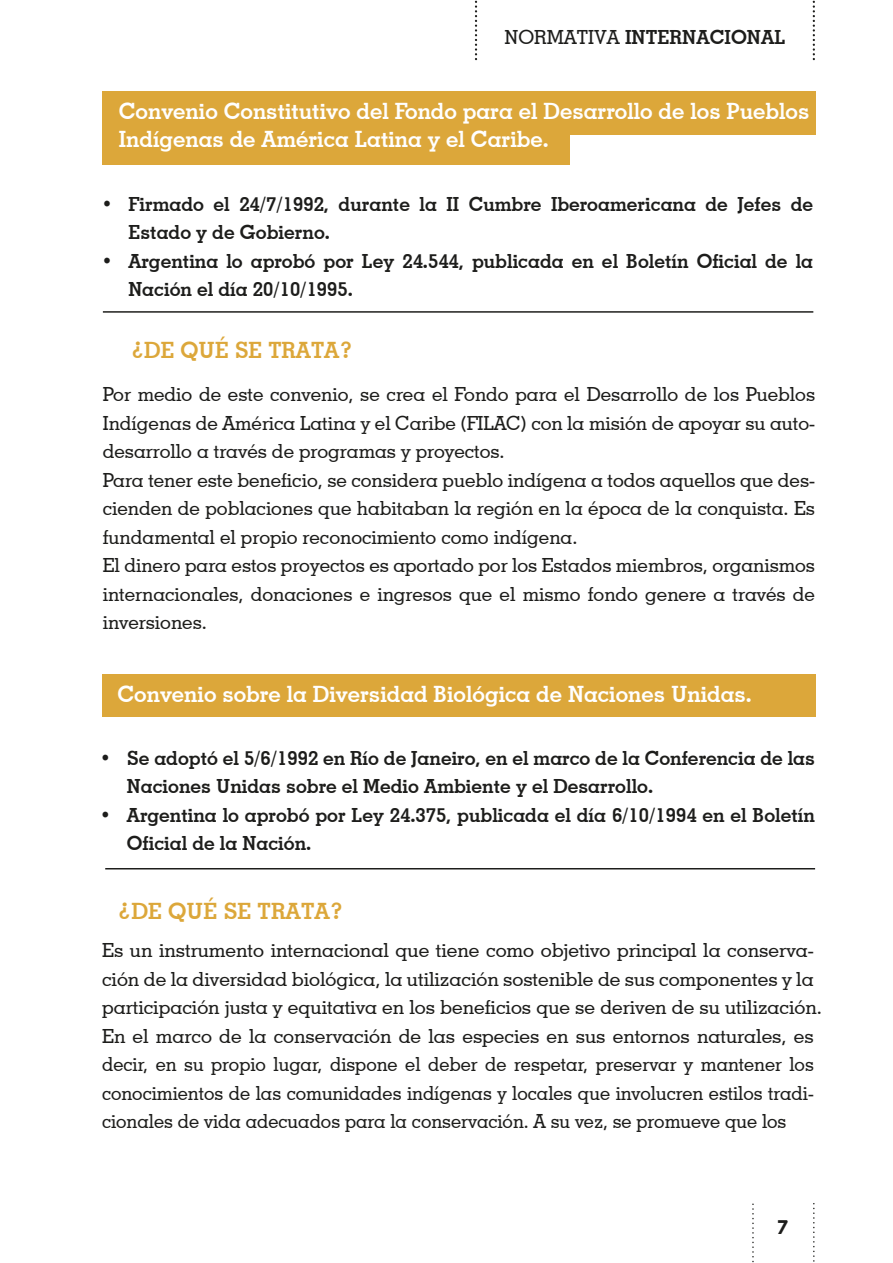
<style>
.page{position:relative;width:893px;height:1263px;background:#fff}
.page>*{position:absolute;margin:0;border:0;box-sizing:border-box;transform-origin:0 0}
.t1{font:700 22.5px/28.5px "Geometric Slab 703 BT";color:#fff}
.t2{font:700 22.5px "Geometric Slab 703 BT";color:#dca73a}
.t3{font:500 19.5px/28.5px "Geometric Slab 703 BT";color:#1d1d1b}
.t4{font:700 19.5px/28.5px "Geometric Slab 703 BT";color:#1d1d1b}
.t5{font:19.5px "Uni Sans Bold";color:#1d1d1b}
.s1{font-weight:500}
</style>
<div class="page">
<svg style="left:813px;top:1203px;width:2px;height:59px"></svg>
<svg style="left:752px;top:1204px;width:2px;height:59px"></svg>
<hr style="left:103px;top:311px;width:710px;height:2px;background:#1d1d1b">
<hr style="left:105px;top:868px;width:710px;height:1px;background:#1d1d1b">
<svg style="left:813px;top:0;width:2px;height:59px"></svg>
<svg style="left:475px;top:0;width:2px;height:59px"></svg>
<div style="left:102px;top:675px;width:714px;height:42px;background:#dca73a"></div>
<div style="left:102px;top:123px;width:467px;height:42px;background:#dca73a"></div>
<div style="left:102px;top:91px;width:714px;height:42px;background:#dca73a"></div>
<div style="left:102px;top:674px;width:714px;height:42px;background:#dca73a"></div>
<p class="t4" style="left:504px;top:23px;width:282px"><span class="s1">NORMATIVA</span> INTERNACIONAL</p>
<p class="t1" style="left:119px;top:98px;width:692px">Convenio Constitutivo del Fondo para el Desarrollo de los Pueblos<br>Indígenas de América Latina y el Caribe.</p>
<p class="t4" style="left:128px;top:189px;width:686px;text-indent:-27px">• Firmado el 24/7/1992, durante la II Cumbre Iberoamericana de Jefes de<br>Estado y de Gobierno.</p>
<p class="t4" style="left:128px;top:246px;width:686px;text-indent:-27px">• Argentina lo aprobó por Ley 24.544, publicada en el Boletín Oficial de la<br>Nación el día 20/10/1995.</p>
<p class="t2" style="left:131px;top:336px;width:223px">¿DE QUÉ SE TRATA?</p>
<p class="t3" style="left:103px;top:380px;width:714px">Por medio de este convenio, se crea el Fondo para el Desarrollo de los Pueblos Indígenas de América Latina y el Caribe (FILAC) con la misión de apoyar su auto&shy;desarrollo a través de programas y proyectos.<br>Para tener este beneficio, se considera pueblo indígena a todos aquellos que des&shy;cienden de poblaciones que habitaban la región en la época de la conquista. Es fundamental el propio reconocimiento como indígena.<br>El dinero para estos proyectos es aportado por los Estados miembros, organismos internacionales, donaciones e ingresos que el mismo fondo genere a través de inversiones.</p>
<p class="t1" style="left:118px;top:680px;width:636px">Convenio sobre la Diversidad Biológica de Naciones Unidas.</p>
<p class="t1" style="left:530px;top:681px;width:217px">de Naciones Unidas.</p>
<p class="t4" style="left:127px;top:743px;width:690px;text-indent:-27px">• Se adoptó el 5/6/1992 en Río de Janeiro, en el marco de la Conferencia de las<br>Naciones Unidas sobre el Medio Ambiente y el Desarrollo.</p>
<p class="t4" style="left:127px;top:800px;width:690px;text-indent:-27px">• Argentina lo aprobó por Ley 24.375, publicada el día 6/10/1994 en el Boletín<br>Oficial de la Nación.</p>
<p class="t2" style="left:118px;top:897px;width:227px">¿DE QUÉ SE TRATA?</p>
<p class="t3" style="left:102px;top:936px;width:721px">Es un instrumento internacional que tiene como objetivo principal la conserva&shy;ción de la diversidad biológica, la utilización sostenible de sus componentes y la participación justa y equitativa en los beneficios que se deriven de su utilización.<br>En el marco de la conservación de las especies en sus entornos naturales, es decir, en su propio lugar, dispone el deber de respetar, preservar y mantener los conocimientos de las comunidades indígenas y locales que involucren estilos tradi&shy;cionales de vida adecuados para la conservación. A su vez, se promueve que los</p>
<p class="t5" style="left:778px;top:1215px;width:11px">7</p>
</div>
